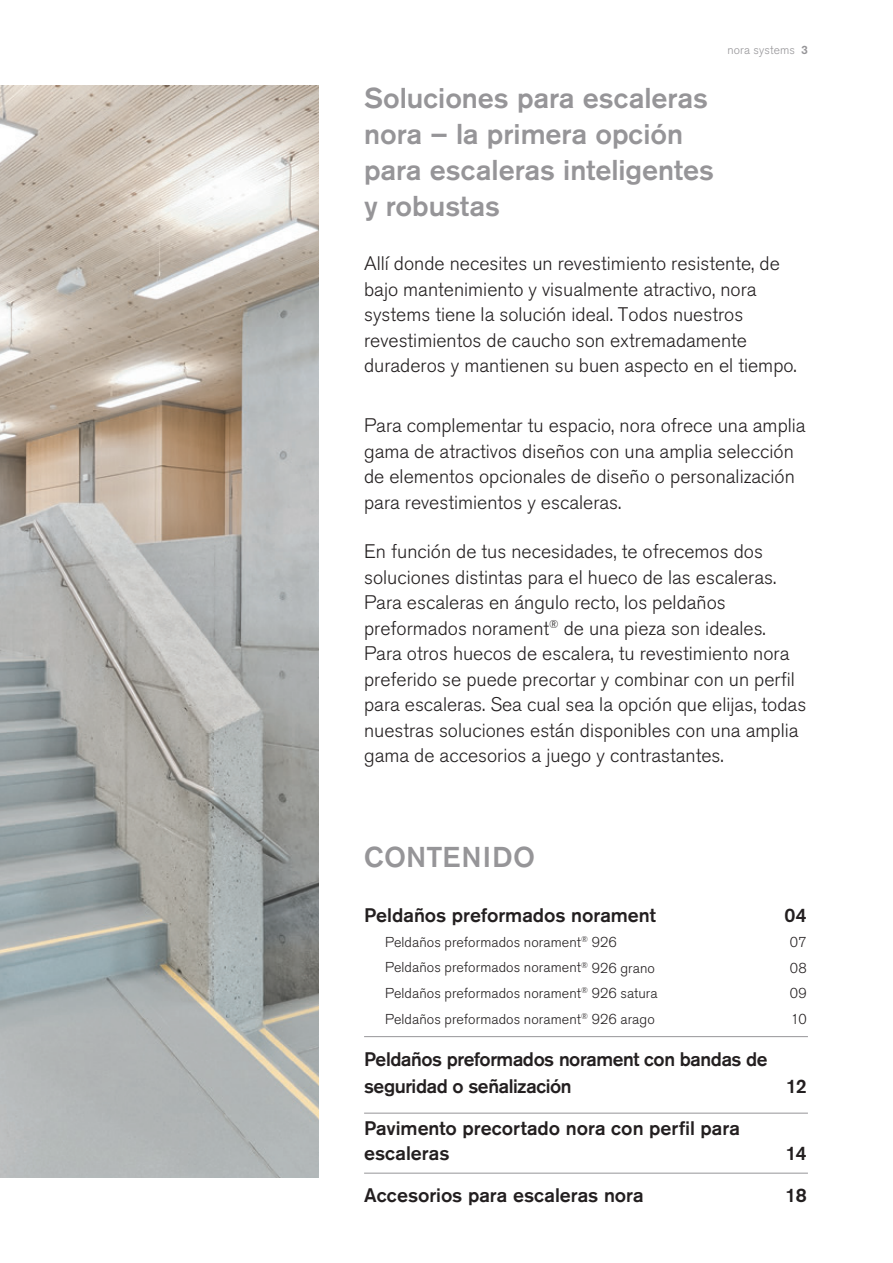
<style>
.page{position:relative;width:893px;height:1263px;background:#fff}
.page>*{position:absolute;margin:0;border:0;box-sizing:border-box;transform-origin:0 0}
.t1{font:500 28.5px/36px "Akzidenz Grotesk Pro";color:#969598}
.t2{font:500 28.5px "Akzidenz Grotesk Pro";letter-spacing:.02em;color:#969598}
.t3{font:300 19.5px/25.5px "Akzidenz Grotesk Pro";color:#231f20}
.t4{font:500 19.5px/27px "Akzidenz Grotesk Pro";letter-spacing:-.005em;color:#231f20}
.t5{font:300 14.25px "Akzidenz Grotesk Pro";letter-spacing:.005em;color:#231f20}
.t6{font:300 12px "Akzidenz Grotesk Pro";letter-spacing:.015em;color:#969598}
.s1{font-weight:500}
</style>
<div class="page">
<img style="left:0;top:85px;width:319px;height:1093px">
<hr style="left:364px;top:1036px;width:444px;height:1px;background:#969598">
<hr style="left:364px;top:1113px;width:444px;height:1px;background:#969598">
<hr style="left:364px;top:1173px;width:444px;height:1px;background:#969598">
<p class="t6" style="left:727px;top:42px;width:82px">nora systems <span class="s1">3</span></p>
<h1 class="t1" style="left:364px;top:80px;width:351px">Soluciones para escaleras nora – la primera opción para escaleras inteligentes y robustas</h1>
<p class="t3" style="left:364px;top:250px;width:434px">Allí donde necesites un revestimiento resistente, de bajo mantenimiento y visualmente atractivo, nora systems tiene la solución ideal. Todos nuestros revestimientos de caucho son extremadamente duraderos y mantienen su buen aspecto en el tiempo.</p>
<p class="t3" style="left:364px;top:412px;width:443px">Para complementar tu espacio, nora ofrece una amplia gama de atractivos diseños con una amplia selección de elementos opcionales de diseño o personalización para revestimientos y escaleras.</p>
<p class="t3" style="left:364px;top:538px;width:444px">En función de tus necesidades, te ofrecemos dos soluciones distintas para el hueco de las escaleras.<br>Para escaleras en ángulo recto, los peldaños preformados norament<sup>®</sup> de una pieza son ideales.<br>Para otros huecos de escalera, tu revestimiento nora preferido se puede precortar y combinar con un perfil para escaleras. Sea cual sea la opción que elijas, todas nuestras soluciones están disponibles con una amplia gama de accesorios a juego y contrastantes.</p>
<h1 class="t2" style="left:364px;top:839px;width:173px">CONTENIDO</h1>
<p class="t4" style="left:364px;top:901px;width:293px">Peldaños preformados norament</p>
<p class="t4" style="left:784px;top:901px;width:24px">04</p>
<p class="t5" style="left:385px;top:933px;width:233px">Peldaños preformados norament<sup>®</sup> 926</p>
<p class="t5" style="left:790px;top:933px;width:18px">07</p>
<p class="t5" style="left:385px;top:958px;width:271px">Peldaños preformados norament<sup>®</sup> 926 grano</p>
<p class="t5" style="left:790px;top:958px;width:18px">08</p>
<p class="t5" style="left:385px;top:984px;width:274px">Peldaños preformados norament<sup>®</sup> 926 satura</p>
<p class="t5" style="left:790px;top:984px;width:18px">09</p>
<p class="t5" style="left:385px;top:1009px;width:271px">Peldaños preformados norament<sup>®</sup> 926 arago</p>
<p class="t5" style="left:791px;top:1009px;width:17px">10</p>
<p class="t4" style="left:364px;top:1045px;width:405px">Peldaños preformados norament con bandas de seguridad o señalización</p>
<p class="t4" style="left:786px;top:1072px;width:22px">12</p>
<p class="t4" style="left:364px;top:1114px;width:377px;line-height:25.5px">Pavimento precortado nora con perfil para escaleras</p>
<p class="t4" style="left:786px;top:1139px;width:22px">14</p>
<p class="t4" style="left:364px;top:1181px;width:281px">Accesorios para escaleras nora</p>
<p class="t4" style="left:786px;top:1181px;width:23px">18</p>
</div>
